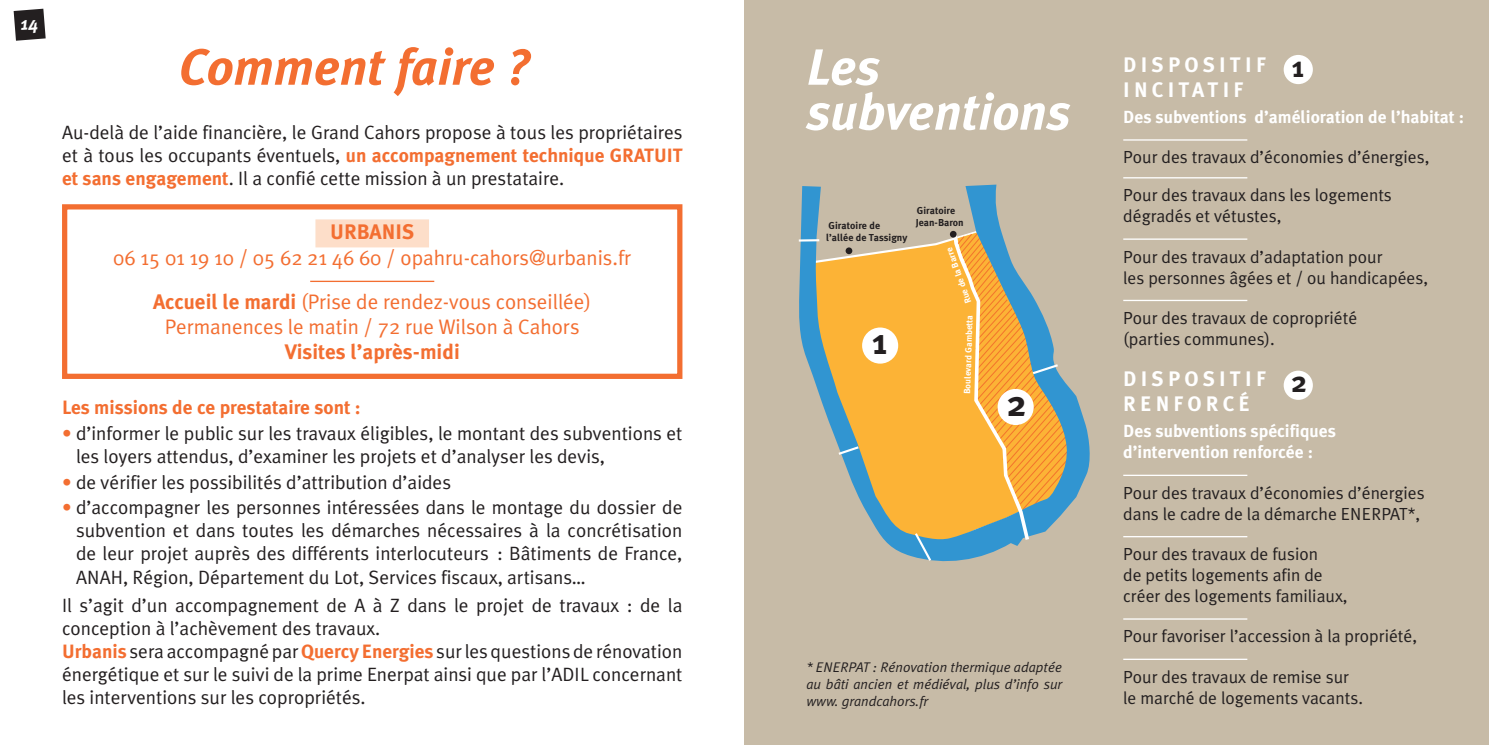
<style>
.page{position:relative;width:1489px;height:745px;background:#fff}
.page>*{position:absolute;margin:0;border:0;box-sizing:border-box;transform-origin:0 0}
.t1{font:italic 700 50.75px/45px "Meta Plus";color:#fff}
.t2{font:italic 700 50.75px "Meta Plus";color:#f36e31}
.t3{font:700 36.23px "Meta Plus";color:#231f20}
.t4{font:700 29.4px "Meta Plus";color:#231f20}
.t5{font:21px/44.4px "Meta Plus";color:#f36e31;text-align:center}
.t6{font:700 21px/25.2px "Meta Plus";letter-spacing:.2em;color:#fff}
.t7{font:700 21px "Meta Plus";color:#f36e31}
.t8{font:19.25px/23.1px "Meta Plus";color:#231f20;text-align:justify}
.t9{font:700 19.25px "Meta Plus";color:#f36e31}
.t10{font:17.5px/21px "Meta Plus";color:#231f20}
.t11{font:700 17.5px/21px "Meta Plus";color:#fff}
.t12{font:italic 14px/16.8px "Meta Plus";color:#231f20;text-align:justify}
.t13{font:700 10.15px/12.1px "Meta Plus";color:#231f20}
.t14{font:700 8.92px "Meta Plus";color:#fff}
.s1{font-weight:700;color:#f36e31}
.s2{font-weight:700}
</style>
<div class="page">
<div style="left:744px;top:0;width:744px;height:744px;background:#c7bba7"></div>
<hr style="left:1123px;top:139px;width:124px;height:1px;background:#fff">
<hr style="left:1123px;top:177px;width:124px;height:1px;background:#fff">
<hr style="left:1123px;top:238px;width:124px;height:2px;background:#fff">
<hr style="left:1123px;top:299px;width:124px;height:2px;background:#fff">
<hr style="left:1123px;top:474px;width:124px;height:1px;background:#fff">
<hr style="left:1123px;top:535px;width:124px;height:2px;background:#fff">
<hr style="left:1123px;top:618px;width:124px;height:1px;background:#fff">
<hr style="left:1123px;top:658px;width:124px;height:1px;background:#fff">
<div style="left:315px;top:219px;width:114px;height:28px;background:#fddec9"></div>
<hr style="left:310px;top:280px;width:124px;height:2px;background:#f36e31">
<div style="left:62px;top:204px;width:620px;height:174px;border:5px solid #f36e31"></div>
<div style="left:1283px;top:370px;width:29px;height:29px;background:#fff;border-radius:50%"></div>
<div style="left:1283px;top:55px;width:29px;height:29px;background:#fff;border-radius:50%"></div>
<svg style="left:799px;top:184px;width:291px;height:378px"></svg>
<svg style="left:912px;top:530px;width:21px;height:32px"></svg>
<svg style="left:836px;top:444px;width:25px;height:12px"></svg>
<hr style="left:798px;top:239px;width:21px;height:2px;background:#fff">
<svg style="left:950px;top:225px;width:137px;height:318px"></svg>
<div style="left:949px;top:231px;width:7px;height:6px;background:#231f20;border-radius:50%"></div>
<div style="left:845px;top:247px;width:7px;height:7px;background:#231f20;border-radius:50%"></div>
<div style="left:862px;top:327px;width:36px;height:36px;background:#fff;border-radius:50%"></div>
<div style="left:997px;top:388px;width:36px;height:37px;background:#fff;border-radius:50%"></div>
<svg style="left:14px;top:9px;width:32px;height:32px"></svg>
<h1 class="t2" style="left:179px;top:38px;width:353px">Comment faire ?</h1>
<p class="t6" style="left:1123px;top:52px;width:144px">DISPOSITIF<br>INCITATIF</p>
<p class="t11" style="left:1123px;top:106px;width:342px">Des subventions d’amélioration de l’habitat :</p>
<p class="t10" style="left:1123px;top:138px;width:307px;line-height:37.8px">Pour des travaux d’économies d’énergies,<br>Pour des travaux dans les logements</p>
<p class="t10" style="left:1123px;top:205px;width:160px">dégradés et vétustes,</p>
<p class="t10" style="left:1123px;top:245px;width:306px">Pour des travaux d’adaptation pour<br>les personnes âgées et / ou handicapées,</p>
<p class="t10" style="left:1123px;top:307px;width:235px">Pour des travaux de copropriété (parties communes).</p>
<p class="t6" style="left:1123px;top:366px;width:144px">DISPOSITIF<br>RENFORCÉ</p>
<p class="t11" style="left:1123px;top:420px;width:214px">Des subventions spécifiques d’intervention renforcée :</p>
<p class="t10" style="left:1123px;top:481px;width:303px">Pour des travaux d’économies d’énergies dans le cadre de la démarche ENERPAT*,</p>
<p class="t10" style="left:1123px;top:543px;width:226px">Pour des travaux de fusion<br>de petits logements afin de créer des logements familiaux,</p>
<p class="t10" style="left:1123px;top:625px;width:295px">Pour favoriser l’accession à la propriété,</p>
<p class="t10" style="left:1123px;top:665px;width:241px">Pour des travaux de remise sur le marché de logements vacants.</p>
<h1 class="t1" style="left:806px;top:44px;width:265px">Les subventions</h1>
<h3 class="t4" style="left:1291px;top:49px;width:14px">1</h3>
<p class="t8" style="left:62px;top:121px;width:622px">Au-delà de l’aide financière, le Grand Cahors propose à tous les propriétaires et à tous les occupants éventuels, <span class="s1">un accompagnement technique GRATUIT et sans engagement</span>. Il a confié cette mission à un prestataire.</p>
<p class="t7" style="left:330px;top:220px;width:86px">URBANIS</p>
<p class="t5" style="left:113px;top:234px;width:519px">06 15 01 19 10 / 05 62 21 46 60 / opahru-cahors@urbanis.fr<br><span class="s2">Accueil le mardi</span> (Prise de rendez-vous conseillée)</p>
<p class="t5" style="left:165px;top:304px;width:416px">Permanences le matin / 72 rue Wilson à Cahors</p>
<p class="t7" style="left:285px;top:340px;width:176px">Visites l’après-midi</p>
<p class="t9" style="left:62px;top:396px;width:300px">Les missions de ce prestataire sont :</p>
<p class="t8" style="left:76px;top:421px;width:608px;text-indent:-14px"><span class="s1">•</span> d’informer le public sur les travaux éligibles, le montant des subventions et les loyers attendus, d’examiner les projets et d’analyser les devis,</p>
<p class="t8" style="left:62px;top:469px;width:390px"><span class="s1">•</span> de vérifier les possibilités d’attribution d’aides</p>
<p class="t8" style="left:76px;top:495px;width:608px;text-indent:-14px"><span class="s1">•</span> d’accompagner les personnes intéressées dans le montage du dossier de subvention et dans toutes les démarches nécessaires à la concrétisation de leur projet auprès des différents interlocuteurs : Bâtiments de France, ANAH, Région, Département du Lot, Services fiscaux, artisans…</p>
<p class="t8" style="left:62px;top:592px;width:622px;text-align:left">Il s’agit d’un accompagnement de A à Z dans le projet de travaux : de la conception à l’achèvement des travaux.<br><span class="s1">Urbanis</span> sera accompagné par <span class="s1">Quercy Energies</span> sur les questions de rénovation énergétique et sur le suivi de la prime Enerpat ainsi que par l’ADIL concernant les interventions sur les copropriétés.</p>
<p class="t13" style="left:916px;top:204px;width:40px">Giratoire</p>
<p class="t14" style="left:963px;top:305px;width:61px;rotate:-110deg">Rue de la Barre</p>
<p class="t14" style="left:961px;top:393px;width:81px;rotate:-88deg">Boulevard Gambetta</p>
<p class="t13" style="left:915px;top:216px;width:49px">Jean-Baron</p>
<p class="t13" style="left:826px;top:219px;width:83px">Giratoire de l’allée de Tassigny</p>
<h2 class="t3" style="left:872px;top:320px;width:17px">1</h2>
<h3 class="t4" style="left:1290px;top:365px;width:17px">2</h3>
<h2 class="t3" style="left:1006px;top:382px;width:21px">2</h2>
<p class="t12" style="left:806px;top:658px;width:257px">* ENERPAT : Rénovation thermique adaptée au bâti ancien et médiéval, plus d’info sur www. grandcahors.fr</p>
</div>
